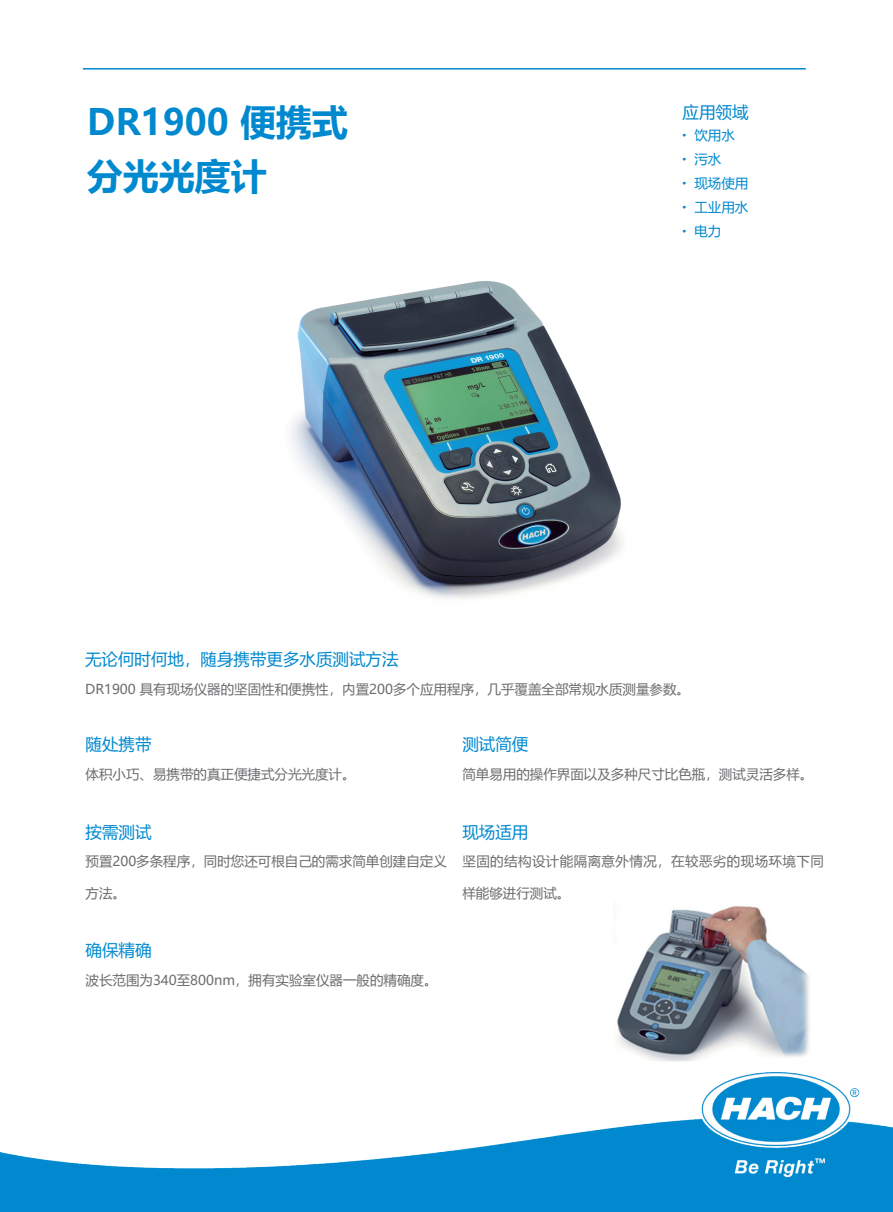
<style>
.page{position:relative;width:893px;height:1212px;background:#fff}
.page>*{position:absolute;margin:0;border:0;box-sizing:border-box;transform-origin:0 0}
.t1{font:700 36px/54px "Microsoft Ya Hei";color:#0089cf}
.t2{font:16.5px "Microsoft Ya Hei";color:#0089cf}
.t3{font:13.5px "Microsoft Ya Hei";color:#6c6d70}
.t4{font:13.5px "Microsoft Ya Hei";letter-spacing:.03em;color:#6c6d70}
.t5{font:13.5px "Microsoft Ya Hei";color:#0089cf}
</style>
<div class="page">
<hr style="left:83px;top:68px;width:723px;height:2px;background:#0089cf">
<img style="left:0;top:1078px;width:893px;height:134px">
<img style="left:291px;top:281px;width:332px;height:318px">
<img style="left:617px;top:906px;width:200px;height:172px">
<h1 class="t1" style="left:87px;top:94px;width:263px">DR1900 便携式分光光度计</h1>
<p class="t2" style="left:682px;top:101px;width:67px">应用领域</p>
<p class="t5" style="left:682px;top:126px;width:54px"><sup>●</sup> 饮用水</p>
<p class="t5" style="left:682px;top:150px;width:40px"><sup>●</sup> 污水</p>
<p class="t5" style="left:682px;top:174px;width:67px"><sup>●</sup> 现场使用</p>
<p class="t5" style="left:682px;top:198px;width:67px"><sup>●</sup> 工业用水</p>
<p class="t5" style="left:682px;top:222px;width:40px"><sup>●</sup> 电力</p>
<p class="t2" style="left:85px;top:648px;width:315px">无论何时何地，随身携带更多水质测试方法</p>
<p class="t3" style="left:85px;top:680px;width:606px">DR1900 具有现场仪器的坚固性和便携性，内置200多个应用程序，几乎覆盖全部常规水质测量参数。</p>
<p class="t2" style="left:86px;top:733px;width:68px">随处携带</p>
<p class="t3" style="left:86px;top:765px;width:272px">体积小巧、易携带的真正便捷式分光光度计。</p>
<p class="t2" style="left:462px;top:733px;width:67px">测试简便</p>
<p class="t3" style="left:462px;top:765px;width:352px">简单易用的操作界面以及多种尺寸比色瓶，测试灵活多样。</p>
<p class="t2" style="left:86px;top:820px;width:68px">按需测试</p>
<p class="t3" style="left:86px;top:852px;width:363px">预置200多条程序，同时您还可根自己的需求简单创建自定义</p>
<p class="t3" style="left:86px;top:884px;width:42px">方法。</p>
<p class="t2" style="left:462px;top:820px;width:67px">现场适用</p>
<p class="t4" style="left:462px;top:852px;width:363px">坚固的结构设计能隔离意外情况，在较恶劣的现场环境下同</p>
<p class="t3" style="left:462px;top:884px;width:109px">样能够进行测试。</p>
<p class="t2" style="left:86px;top:939px;width:68px">确保精确</p>
<p class="t3" style="left:86px;top:971px;width:353px">波长范围为340至800nm，拥有实验室仪器一般的精确度。</p>
</div>
